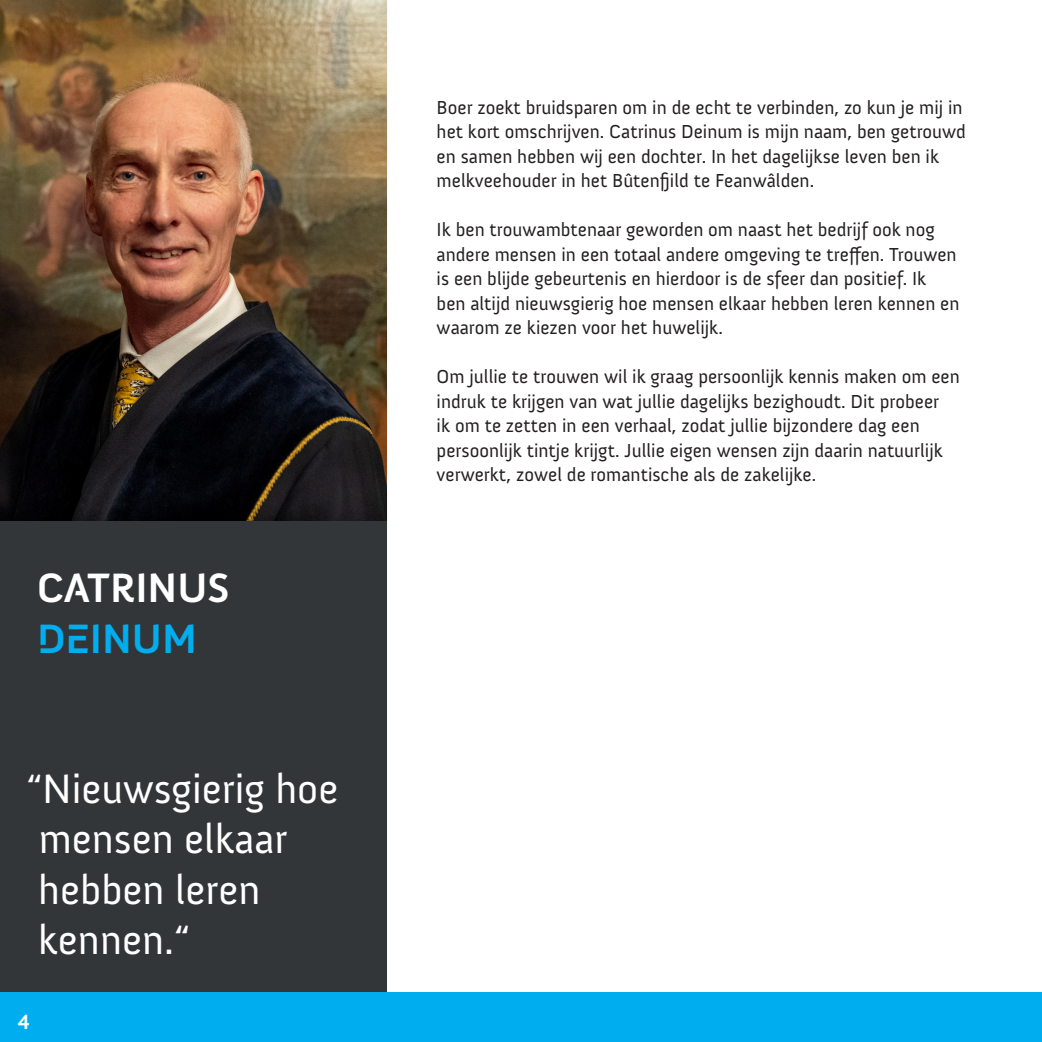
<style>
.page{position:relative;width:1042px;height:1042px;background:#fff}
.page>*{position:absolute;margin:0;border:0;box-sizing:border-box;transform-origin:0 0}
.citaat{font:42px/50.4px "Anivers";color:#fff}
.t1{font:42px/50.4px "NOARDEAST Caps";color:#fff}
.t2{font:21px "NOARDEAST Caps";color:#fff}
.voorsteltekst{font:19.25px/24.5px "Anivers";color:#231f20}
.s1{color:#00aeef}
</style>
<div class="page">
<div style="left:0;top:0;width:387px;height:1014px;background:#333638"></div>
<div style="left:0;top:992px;width:1042px;height:50px;background:#00aeef"></div>
<img style="left:0;top:0;width:387px;height:521px">
<p class="t1" style="left:37px;top:563px;width:194px">CATRINUS<br><span class="s1">DEINUM</span></p>
<p class="citaat" style="left:26px;top:764px;width:313px">“Nieuwsgierig hoe mensen elkaar hebben leren kennen.“</p>
<p class="t2" style="left:18px;top:1009px;width:14px">4</p>
<p class="voorsteltekst" style="left:437px;top:95px;width:531px">Boer zoekt bruidsparen om in de echt te verbinden, zo kun je mij in het kort omschrijven. Catrinus Deinum is mijn naam, ben getrouwd en samen hebben wij een dochter. In het dagelijkse leven ben ik melkveehouder in het Bûtenfjild te Feanwâlden.</p>
<p class="voorsteltekst" style="left:437px;top:218px;width:524px">Ik ben trouwambtenaar geworden om naast het bedrijf ook nog andere mensen in een totaal andere omgeving te treffen. Trouwen is een blijde gebeurtenis en hierdoor is de sfeer dan positief. Ik ben altijd nieuwsgierig hoe mensen elkaar hebben leren kennen en waarom ze kiezen voor het huwelijk.</p>
<p class="voorsteltekst" style="left:437px;top:365px;width:525px">Om jullie te trouwen wil ik graag persoonlijk kennis maken om een indruk te krijgen van wat jullie dagelijks bezighoudt. Dit probeer<br>ik om te zetten in een verhaal, zodat jullie bijzondere dag een persoonlijk tintje krijgt. Jullie eigen wensen zijn daarin natuurlijk verwerkt, zowel de romantische als de zakelijke.</p>
</div>
